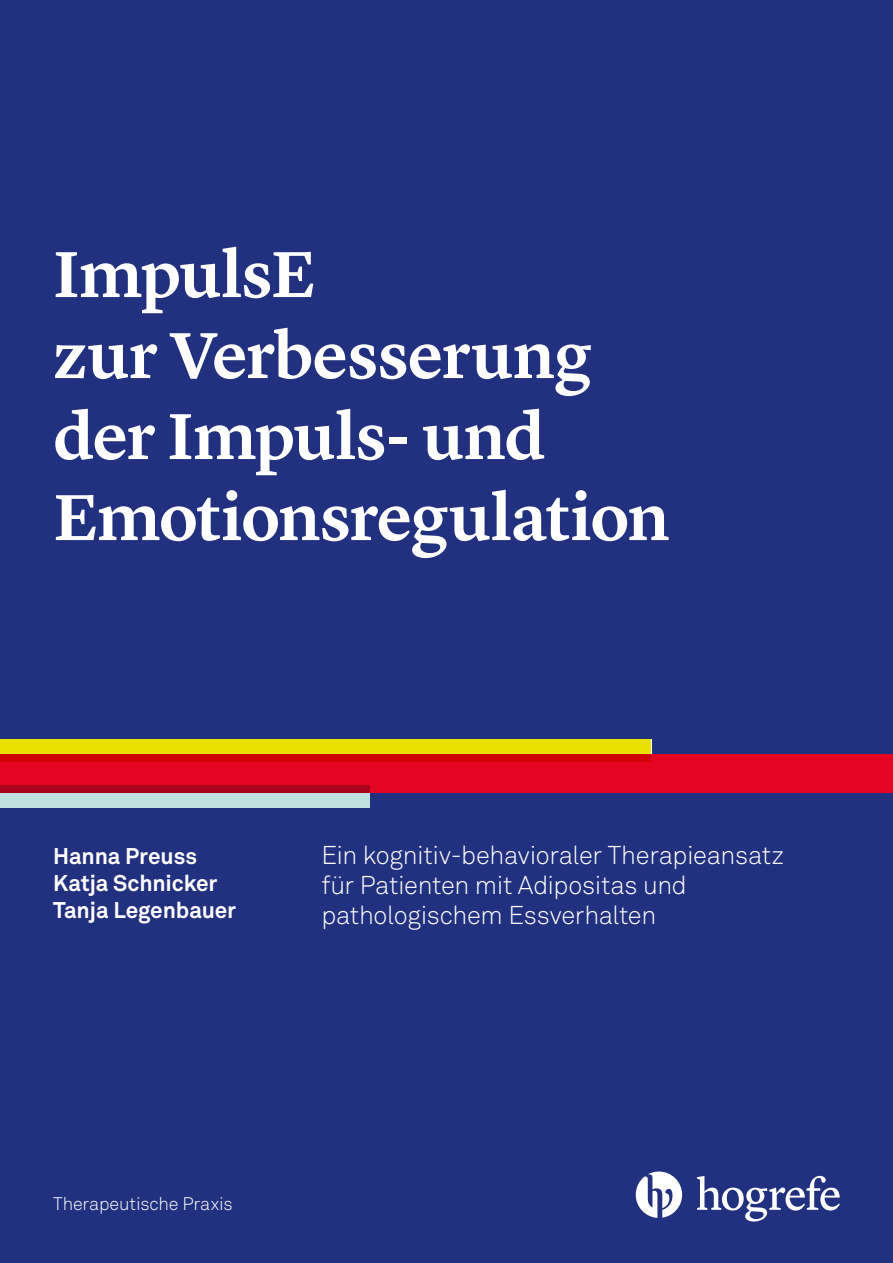
<style>
.page{position:relative;width:893px;height:1263px;background:#22317f}
.page>*{position:absolute;margin:0;border:0;box-sizing:border-box;transform-origin:0 0}
.t1{font:600 67.5px/81px "Lyon Text";letter-spacing:-.02em;color:#fff}
.t2{font:300 25.5px/30px "Akkurat Pro";letter-spacing:-.015em;color:#fff}
.t3{font:700 22.5px/27px "Akkurat Pro";letter-spacing:-.005em;color:#fff}
.t4{font:300 18px "Akkurat Pro";letter-spacing:-.005em;color:#fff}
</style>
<div class="page">
<svg style="left:636px;top:1171px;width:46px;height:47px"></svg>
<svg style="left:697px;top:1176px;width:143px;height:45px"></svg>
<div style="left:0;top:739px;width:651px;height:23px;background:#e8e100"></div>
<div style="left:0;top:785px;width:370px;height:23px;background:#bfe2e0"></div>
<svg style="left:0;top:754px;width:893px;height:39px;background:#db041c"></svg>
<h1 class="t1" style="left:53px;top:228px;width:618px">ImpulsE<br>zur Verbesserung der Impuls- und<br>Emotionsregulation</h1>
<p class="t3" style="left:53px;top:842px;width:185px">Hanna Preuss<br>Katja Schnicker<br>Tanja Legenbauer</p>
<p class="t2" style="left:321px;top:840px;width:464px">Ein kognitiv-behavioraler Therapieansatz für Patienten mit Adipositas und pathologischem Essverhalten</p>
<p class="t4" style="left:53px;top:1193px;width:181px">Therapeutische Praxis</p>
</div>
